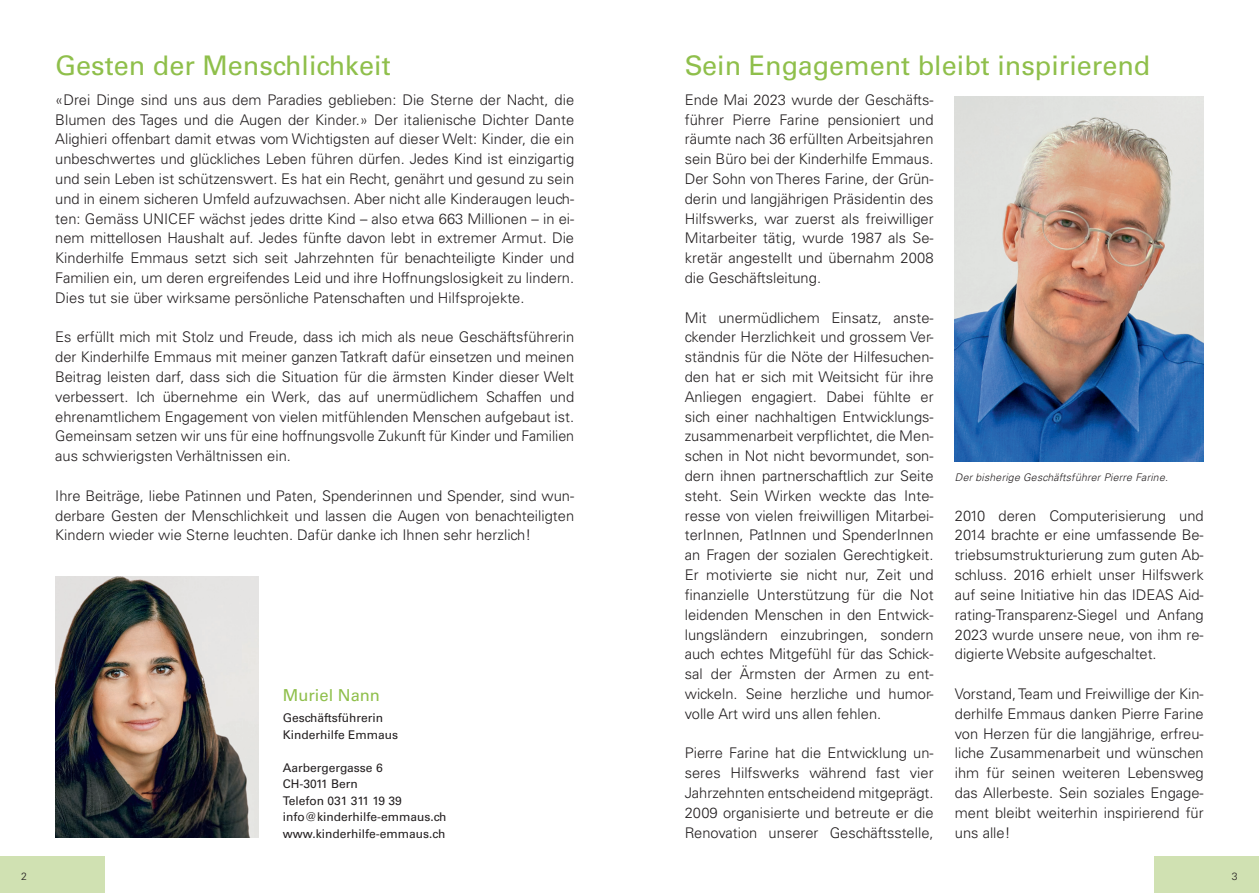
<style>
.page{position:relative;width:1259px;height:893px;background:#fff}
.page>*{position:absolute;margin:0;border:0;box-sizing:border-box;transform-origin:0 0}
.t1{font:27px "Univers LT Std";color:#8fbf4b}
.t2{font:16.5px "Univers LT Std";color:#8fbf4b}
.t3{font:300 14.7px/19.8px "Univers LT Std";color:#231f20;text-align:justify}
.t4{font:12px/16.5px "Univers LT Std";color:#231f20}
.t5{font:italic 300 10.5px "Univers LT Std";letter-spacing:.02em;color:#231f20}
.t6{font:300 10.5px "Univers LT Std";color:#231f20}
</style>
<div class="page">
<div style="left:1154px;top:856px;width:105px;height:37px;background:#d0e1b2"></div>
<div style="left:0;top:856px;width:104px;height:37px;background:#d0e1b2"></div>
<img style="left:955px;top:97px;width:248px;height:364px">
<img style="left:55px;top:576px;width:203px;height:261px">
<h1 class="t1" style="left:55px;top:49px;width:337px">Gesten der Menschlichkeit</h1>
<p class="t3" style="left:55px;top:90px;width:520px">«Drei Dinge sind uns aus dem Paradies geblieben: Die Sterne der Nacht, die Blumen des Tages und die Augen der Kinder.» Der italienische Dichter Dante Alighieri offenbart damit etwas vom Wichtigsten auf dieser Welt: Kinder, die ein unbeschwertes und glückliches Leben führen dürfen. Jedes Kind ist einzigartig und sein Leben ist schützenswert. Es hat ein Recht, genährt und gesund zu sein und in einem sicheren Umfeld aufzuwachsen. Aber nicht alle Kinderaugen leuch&shy;ten: Gemäss UNICEF wächst jedes dritte Kind – also etwa 663 Millionen – in ei&shy;nem mittellosen Haushalt auf. Jedes fünfte davon lebt in extremer Armut. Die Kinderhilfe Emmaus setzt sich seit Jahrzehnten für benachteiligte Kinder und Familien ein, um deren ergreifendes Leid und ihre Hoffnungslosigkeit zu lindern.<br>Dies tut sie über wirksame persönliche Patenschaften und Hilfsprojekte.</p>
<p class="t3" style="left:55px;top:327px;width:520px">Es erfüllt mich mit Stolz und Freude, dass ich mich als neue Geschäftsführerin der Kinderhilfe Emmaus mit meiner ganzen Tatkraft dafür einsetzen und meinen Beitrag leisten darf, dass sich die Situation für die ärmsten Kinder dieser Welt verbessert. Ich übernehme ein Werk, das auf unermüdlichem Schaffen und ehrenamtlichem Engagement von vielen mitfühlenden Menschen aufgebaut ist.<br>Gemeinsam setzen wir uns für eine hoffnungsvolle Zukunft für Kinder und Familien aus schwierigsten Verhältnissen ein.</p>
<p class="t3" style="left:55px;top:486px;width:520px">Ihre Beiträge, liebe Patinnen und Paten, Spenderinnen und Spender, sind wun&shy;derbare Gesten der Menschlichkeit und lassen die Augen von benachteiligten Kindern wieder wie Sterne leuchten. Dafür danke ich Ihnen sehr herzlich!</p>
<p class="t2" style="left:283px;top:685px;width:99px">Muriel Nann</p>
<p class="t4" style="left:283px;top:710px;width:117px">Geschäftsführerin<br>Kinderhilfe Emmaus</p>
<p class="t4" style="left:283px;top:759px;width:165px">Aarbergergasse 6<br>CH-3011 Bern<br>Telefon 031 311 19 39 info@kinderhilfe-emmaus.ch www.kinderhilfe-emmaus.ch</p>
<h1 class="t1" style="left:685px;top:49px;width:467px">Sein Engagement bleibt inspirierend</h1>
<p class="t3" style="left:685px;top:90px;width:250px">Ende Mai 2023 wurde der Geschäfts&shy;führer Pierre Farine pensioniert und räumte nach 36 erfüllten Arbeitsjahren sein Büro bei der Kinderhilfe Emmaus.<br>Der Sohn von Theres Farine, der Grün&shy;derin und langjährigen Präsidentin des Hilfswerks, war zuerst als freiwilliger Mitarbeiter tätig, wurde 1987 als Se&shy;kretär angestellt und übernahm 2008 die Geschäftsleitung.</p>
<p class="t3" style="left:685px;top:308px;width:250px">Mit unermüdlichem Einsatz, anste&shy;ckender Herzlichkeit und grossem Ver&shy;ständnis für die Nöte der Hilfesuchen&shy;den hat er sich mit Weitsicht für ihre Anliegen engagiert. Dabei fühlte er sich einer nachhaltigen Entwicklungs&shy;zusammenarbeit verpflichtet, die Men&shy;schen in Not nicht bevormundet, son&shy;dern ihnen partnerschaftlich zur Seite steht. Sein Wirken weckte das Inte&shy;resse von vielen freiwilligen Mitarbei&shy;terInnen, PatInnen und SpenderInnen an Fragen der sozialen Gerechtigkeit.<br>Er motivierte sie nicht nur, Zeit und finanzielle Unterstützung für die Not leidenden Menschen in den Entwick&shy;lungsländern einzubringen, sondern auch echtes Mitgefühl für das Schick&shy;sal der Ärmsten der Armen zu ent&shy;wickeln. Seine herzliche und humor&shy;volle Art wird uns allen fehlen.</p>
<p class="t3" style="left:685px;top:743px;width:250px">Pierre Farine hat die Entwicklung un&shy;seres Hilfswerks während fast vier Jahrzehnten entscheidend mitgeprägt.<br>2009 organisierte und betreute er die Renovation unserer Geschäftsstelle,</p>
<p class="t5" style="left:955px;top:471px;width:215px">Der bisherige Geschäftsführer Pierre Farine.</p>
<p class="t3" style="left:955px;top:506px;width:250px">2010 deren Computerisierung und 2014 brachte er eine umfassende Be&shy;triebsumstrukturierung zum guten Ab&shy;schluss. 2016 erhielt unser Hilfswerk auf seine Initiative hin das IDEAS Aid&shy;rating-Transparenz-Siegel und Anfang 2023 wurde unsere neue, von ihm re&shy;digierte Website aufgeschaltet.</p>
<p class="t3" style="left:955px;top:684px;width:250px">Vorstand, Team und Freiwillige der Kin&shy;derhilfe Emmaus danken Pierre Farine von Herzen für die langjährige, erfreu&shy;liche Zusammenarbeit und wünschen ihm für seinen weiteren Lebensweg das Allerbeste. Sein soziales Engage&shy;ment bleibt weiterhin inspirierend für uns alle!</p>
<p class="t6" style="left:21px;top:869px;width:7px">2</p>
<p class="t6" style="left:1231px;top:869px;width:7px">3</p>
</div>
